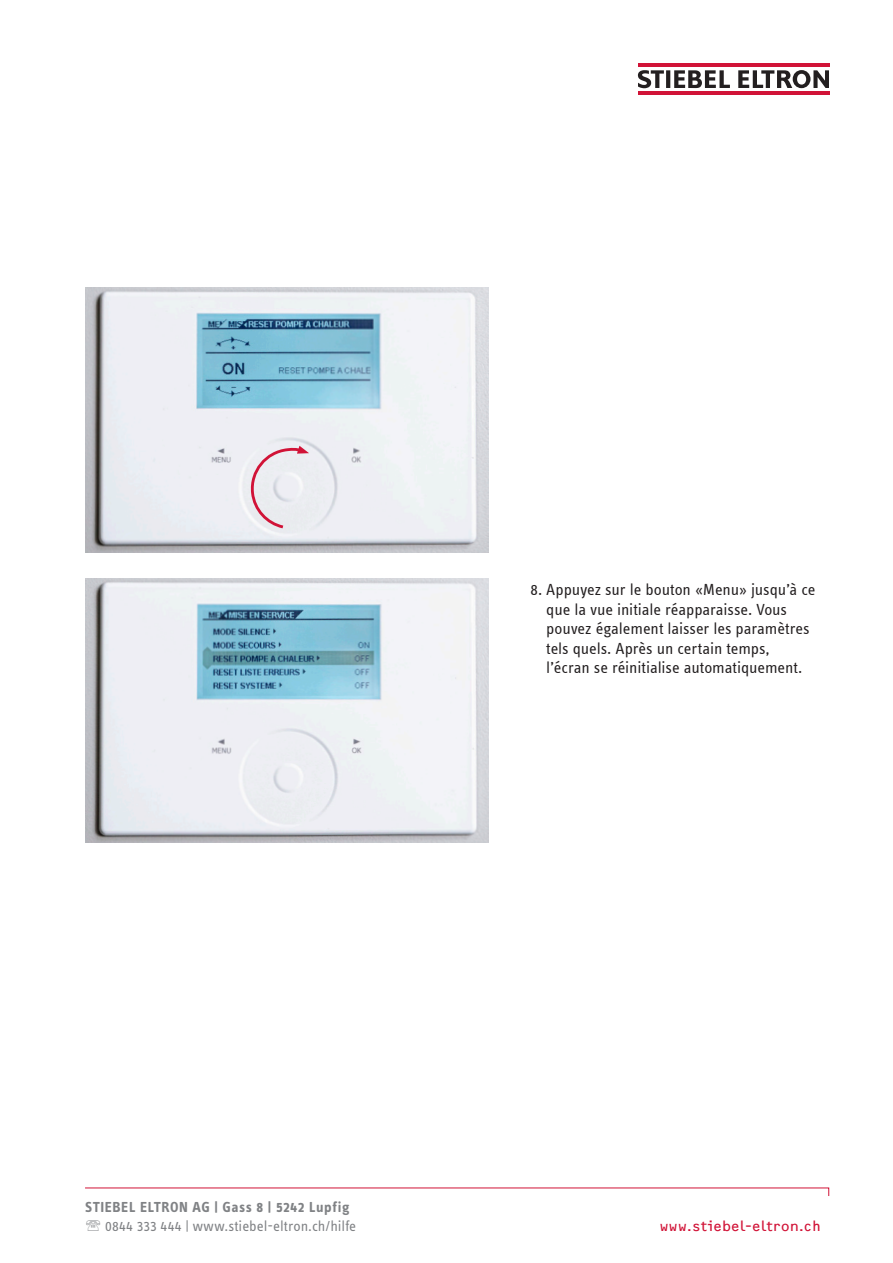
<style>
.page{position:relative;width:893px;height:1263px;background:#fff}
.page>*{position:absolute;margin:0;border:0;box-sizing:border-box;transform-origin:0 0}
.t1{font:16.5px/19.5px "STE Info Office";letter-spacing:-.005em;color:#231f20}
.t2{font:15px "STE Info Text";letter-spacing:.01em;color:#808285}
.t3{font:700 15px "STE Info Text";letter-spacing:.035em;color:#808285}
.t4{font:14.25px "F2 FOCR Bczyk Com";letter-spacing:.045em;color:#d11337}
</style>
<div class="page">
<img style="left:85px;top:288px;width:404px;height:264px">
<hr style="left:638px;top:64px;width:191px;height:3px;background:#d11337">
<hr style="left:638px;top:91px;width:191px;height:4px;background:#d11337">
<svg style="left:674px;top:70px;width:56px;height:18px"></svg>
<svg style="left:666px;top:70px;width:4px;height:18px"></svg>
<svg style="left:738px;top:70px;width:91px;height:18px"></svg>
<svg style="left:638px;top:70px;width:26px;height:18px"></svg>
<svg style="left:85px;top:1187px;width:745px;height:9px"></svg>
<svg style="left:250px;top:446px;width:59px;height:84px"></svg>
<img style="left:85px;top:578px;width:404px;height:265px">
<p class="t1" style="left:546px;top:580px;width:271px;text-indent:-16px">8. Appuyez sur le bouton «Menu» jusqu’à ce que la vue initiale réapparaisse. Vous pouvez également laisser les paramètres tels quels. Après un certain temps, l’écran se réinitialise automatiquement.</p>
<p class="t3" style="left:85px;top:1198px;width:266px">STIEBEL ELTRON AG | Gass 8 | 5242 Lupfig</p>
<p class="t2" style="left:105px;top:1218px;width:253px">0844 333 444 | www.stiebel-eltron.ch/hilfe</p>
<p class="t4" style="left:660px;top:1218px;width:163px">www.stiebel-eltron.ch</p>
</div>
